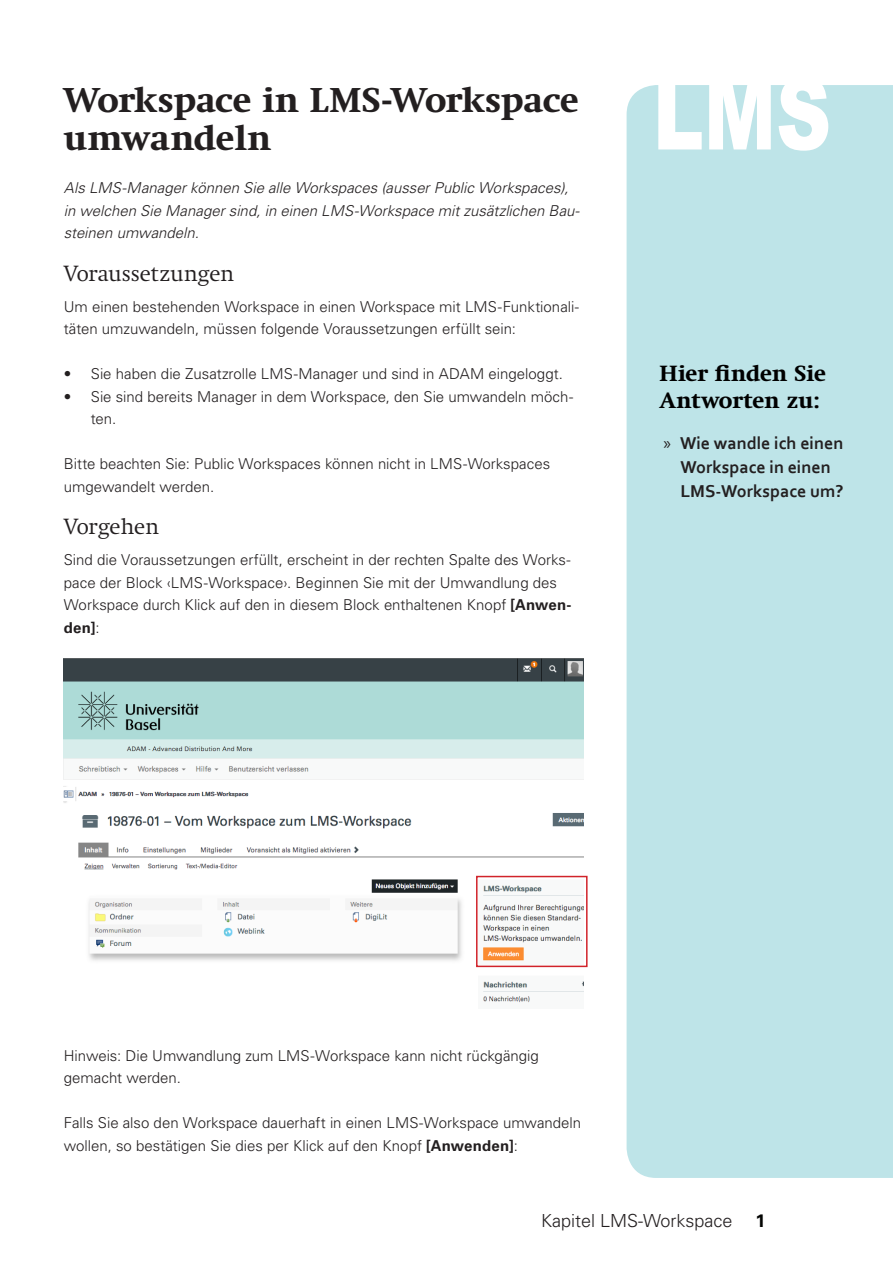
<style>
.page{position:relative;width:893px;height:1263px;background:#fff}
.page>*{position:absolute;margin:0;border:0;box-sizing:border-box;transform-origin:0 0}
.t1{font:900 99px "Arial";color:#fff;scale:.77 1}
.Headline_1{font:700 35.25px/37.8px "Swift Neue LT Pro";color:#231f20}
.Antwort_zu{font:700 22.5px/27px "Swift Neue LT Pro";letter-spacing:-.005em;color:#000}
.Headline_2_light_A4{font:300 22.5px "Swift Neue LT Pro";color:#231f20}
.t2{font:700 18px/24px "Corbel";color:#231f20}
.t3{font:300 18px "Univers LT Std";color:#231f20}
.t4{font:700 18px "Univers LT Std";color:#040503}
.Fliesstext_A4{font:300 15px/22.5px "Univers LT Std";color:#231f20}
.Fliesstext_A4-2{font:italic 300 15px/22.5px "Univers LT Std";color:#231f20}
.s1{font-weight:700}
.s2{font-family:"Myriad Pro";font-weight:400}
</style>
<div class="page">
<div style="left:627px;top:85px;width:266px;height:1093px;background:#bee4e8"></div>
<img style="left:64px;top:658px;width:520px;height:345px">
<div style="left:476px;top:876px;width:112px;height:91px;border:2px solid #d1232a"></div>
<p class="Headline_1" style="left:64px;top:81px;width:517px">Workspace in LMS-Workspace umwandeln</p>
<p class="Fliesstext_A4-2" style="left:64px;top:177px;width:521px">Als LMS-Managerkönnen Sie alle Workspaces (ausserPublic Workspaces), in welchen Sie Managersind,in einen LMS-Workspace mitzusätzlichen Bau&shy;steinen umwandeln.</p>
<p class="Headline_2_light_A4" style="left:64px;top:260px;width:172px">Voraussetzungen</p>
<p class="Fliesstext_A4" style="left:64px;top:295px;width:517px">Um einen bestehenden Workspace in einen Workspace mit LMS-Funktionali&shy;täten umzuwandeln, müssen folgende Voraussetzungen erfüllt sein:</p>
<p class="Fliesstext_A4" style="left:64px;top:363px;width:501px">• Sie haben die Zusatzrolle LMS-Manager und sind in ADAM eingeloggt.</p>
<p class="Fliesstext_A4" style="left:91px;top:385px;width:484px;text-indent:-27px">• Sie sind bereits Manager in dem Workspace, den Sie umwandeln möch&shy;ten.</p>
<p class="Fliesstext_A4" style="left:64px;top:453px;width:488px">Bitte beachten Sie: Public Workspaces können nicht in LMS-Workspaces umgewandelt werden.</p>
<p class="Headline_2_light_A4" style="left:64px;top:514px;width:97px">Vorgehen</p>
<p class="Fliesstext_A4" style="left:64px;top:549px;width:509px">Sind die Voraussetzungen erfüllt, erscheint in der rechten Spalte des Works&shy;pace der Block ‹LMS-Workspace›. Beginnen Sie mit der Umwandlung des Workspace durch Klick auf den in diesem Block enthaltenen Knopf <span class="s1">[Anwen&shy;den]</span>:</p>
<p class="t1" style="left:653px;top:42px;width:233px">LMS</p>
<p class="Antwort_zu" style="left:659px;top:359px;width:168px">Hier finden Sie<br>Antworten zu:</p>
<p class="t2" style="left:681px;top:430px;width:164px;text-indent:-17px"><span class="s2">»</span> Wie wandle ich einen<br>Workspace in einen<br>LMS-Workspace um?</p>
<p class="Fliesstext_A4" style="left:64px;top:1044px;width:477px">Hinweis: Die Umwandlung zum LMS-Workspace kann nicht rückgängig gemacht werden.</p>
<p class="Fliesstext_A4" style="left:64px;top:1111px;width:519px">Falls Sie also den Workspace dauerhaft in einen LMS-Workspace umwandeln wollen, so bestätigen Sie dies per Klick auf den Knopf <span class="s1">[Anwenden]</span>:</p>
<p class="t3" style="left:541px;top:1210px;width:193px">Kapitel LMS-Workspace</p>
<p class="t4" style="left:755px;top:1210px;width:12px">1</p>
</div>
